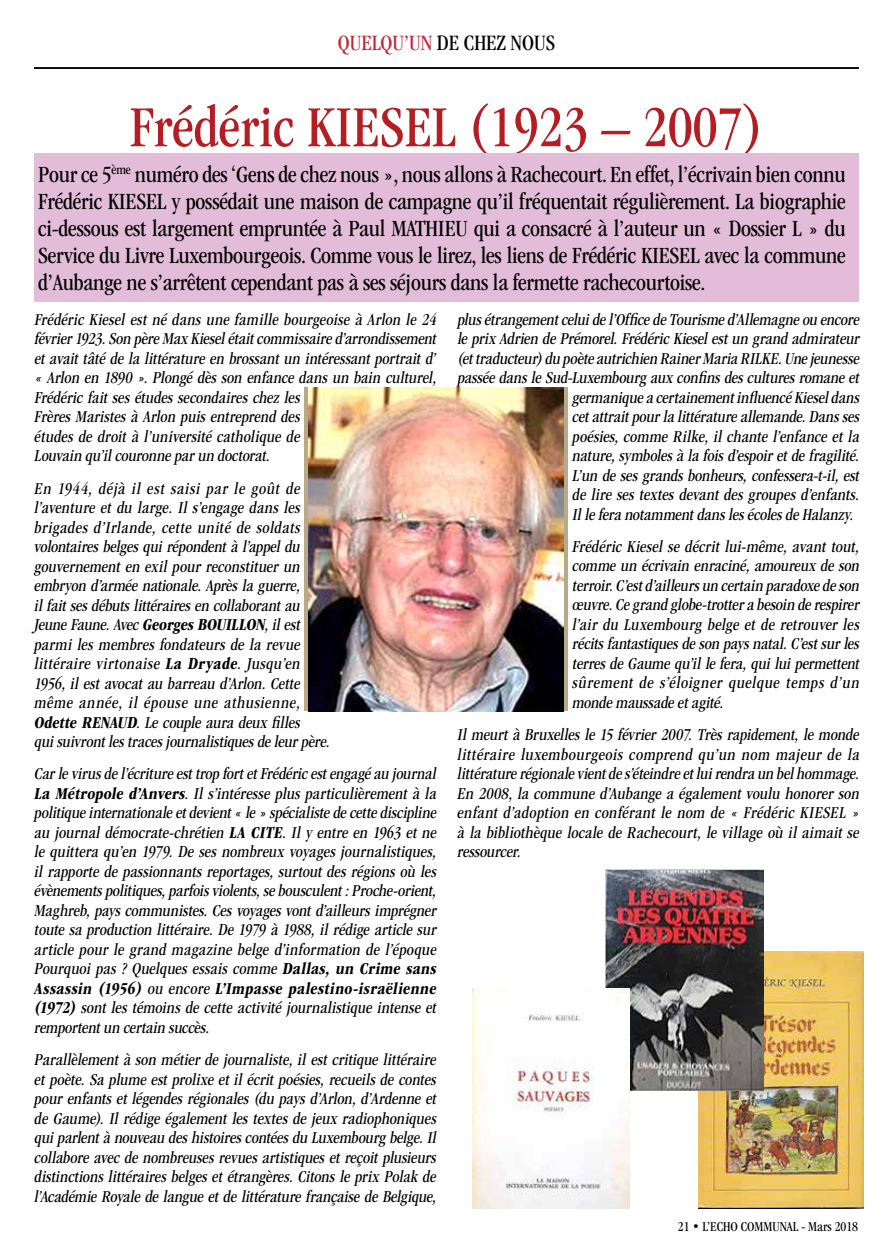
<style>
.page{position:relative;width:893px;height:1255px;background:#fff}
.page>*{position:absolute;margin:0;border:0;box-sizing:border-box;transform-origin:0 0}
.t1{font:condensed 60px "ITC Garamond Std";color:#b61d22}
.t2{font:condensed 24px/27px "ITC Garamond Std";letter-spacing:-.01em;color:#000;text-align:justify}
.t3{font:condensed 22.8px "ITC Garamond Std";color:#000}
.t4{font:italic condensed 17.25px/19.5px "ITC Garamond Std";color:#000;text-align:justify}
.t5{font:condensed 14.1px "ITC Garamond Std";color:#000}
.s1{font-size:22.65px;color:#c02632}
.s2{font-weight:700}
</style>
<div class="page">
<hr style="left:34px;top:67px;width:825px;height:2px;background:#000">
<div style="left:304px;top:387px;width:264px;height:324px;background:#b8a988"></div>
<img style="left:308px;top:387px;width:256px;height:324px">
<div style="left:34px;top:153px;width:825px;height:149px;background:#e3bcd9"></div>
<img style="left:698px;top:951px;width:166px;height:257px">
<img style="left:606px;top:870px;width:158px;height:220px">
<img style="left:472px;top:988px;width:158px;height:220px">
<h3 class="t3" style="left:338px;top:30px;width:219px"><span class="s1">QUELQU’UN</span> DE CHEZ NOUS</h3>
<h1 class="t1" style="left:130px;top:94px;width:635px">Frédéric KIESEL (1923 – 2007)</h1>
<p class="t2" style="left:38px;top:161px;width:809px">Pour ce 5<sup>ème</sup> numéro des ‘Gens de chez nous », nous allons à Rachecourt. En effet, l’écrivain bien connu Frédéric KIESEL y possédait une maison de campagne qu’il fréquentait régulièrement. La biographie ci-dessous est largement empruntée à Paul MATHIEU qui a consacré à l’auteur un « Dossier L » du Service du Livre Luxembourgeois. Comme vous le lirez, les liens de Frédéric KIESEL avec la commune d’Aubange ne s’arrêtent cependant pas à ses séjours dans la fermette rachecourtoise.</p>
<p class="t4" style="left:34px;top:310px;width:407px;text-align:left">Frédéric Kiesel est né dans une famille bourgeoise à Arlon le 24 février1923.Son pèreMax Kieselétaitcommissaired’arrondissement et avait tâté de la littérature en brossant un intéressant p ortrait d’ « Arlon en 1890 ». Plongé dès son enfance dans un bain culturel, Frédéric fait ses études secondaires chez les<br>Frères Maristes à Arlon puis entreprend des<br>études de droit à l’université catholique de<br>Louvain qu’ilcouronneparun doctorat.</p>
<p class="t4" style="left:34px;top:478px;width:300px;text-align:left">En 1944, déjà il est saisi p ar le goût de l’aventure et du large. Il s’engage dans les brigades d’Irlande, cette unité de soldats volontaires belges qui rép ondent à l’appel du gouvernement en exil pour reconstituer un embryon d’armée nationale. Après la guerre, ilfaitsesdébutslittérairesen collaborantau JeuneFaune.Avec<span class="s2">GeorgesBOUILLON</span>,ilest parmi les membres fondateurs de la revue littéraire virtonaise <span class="s2">La Dryade</span>. Jusqu’en 1956, il est avocat au barreau d’Arlon. Cette même année, il épouse une athusienne, <span class="s2">Odette RENAUD</span>. Le couple aura deux filles quisuivrontlestracesjournalistiquesdeleurpère.</p>
<p class="t4" style="left:34px;top:764px;width:407px">Carlevirusdel’écritureesttrop fortetFrédéricestengagéau journal <span class="s2">La Métropole d’Anvers</span>. Il s’intéresse plus particulièrement à la p olitiqueinternationaleetdevient« le» sp écialistedecettediscipline au journal démocrate-chrétien <span class="s2">LA CITE</span>. Il y entre en 1963 et ne le quittera qu’en 1979. De ses nombreux voyages journalistiques, il rapporte de passionnants reportages, surtout des régions où les évènementspolitiques,parfoisviolents,sebousculent:Proche-orient, Maghreb, pays communistes. Ces voyages vont d’ailleurs imprégner toute sa production littéraire. De 1979 à 1988, il rédige article sur article pour le grand magazine belge d’information de l’époque Pourquoi pas ? Quelques essais comme <span class="s2">Dallas, un Crime sans Assassin (1956)</span> ou encore <span class="s2">L’Impasse palestino-israëlienne (1972)</span> sont les témoins de cette activité journalistique intense et remportentun certain succès.</p>
<p class="t4" style="left:34px;top:1050px;width:407px">Parallèlement à son métier de journaliste, il est critique littéraire et poète. Sa plume est prolixe et il écrit poésies, recueils de contes pour enfants et légendes régionales (du pays d’Arlon, d’Ardenne et de Gaume). Il rédige également les textes de jeux radiophoniques quip arlentà nouveau deshistoirescontéesdu Luxembourg belge.Il collabore avec de nombreuses revues artistiques et reçoit plusieurs distinctions littéraires belges et étrangères. Citons le prix Polak de l’Académie Royale de langue et de littérature française de Belgique,</p>
<p class="t4" style="left:457px;top:309px;width:407px">plusétrangementceluidel’OfficedeTourismed’Allemagneou encore</p>
<p class="t4" style="left:457px;top:329px;width:407px">leprix Adrien dePrémorel.FrédéricKieselestun grand admirateur</p>
<p class="t4" style="left:457px;top:348px;width:407px">(ettraducteur)du poèteautrichien RainerMaria RILKE.Unejeunesse</p>
<p class="t4" style="left:457px;top:368px;width:407px">passéedansleSud-Luxembourg aux confinsdesculturesromaneet</p>
<p class="t4" style="left:572px;top:387px;width:292px">germaniquea certainementinfluencéKieseldans</p>
<p class="t4" style="left:572px;top:407px;width:292px">cetattraitpourla littératureallemande.Dansses</p>
<p class="t4" style="left:572px;top:426px;width:292px">poésies, comme Rilke, il chante l’enfance et la</p>
<p class="t4" style="left:572px;top:446px;width:292px">nature,symbolesà la foisd’esp oiretdefragilité.</p>
<p class="t4" style="left:572px;top:465px;width:292px">L’un de ses grands bonheurs, confessera-t-il, est</p>
<p class="t4" style="left:572px;top:485px;width:292px">de lire ses textes devant des groupes d’enfants.</p>
<p class="t4" style="left:572px;top:504px;width:286px">Illefera notammentdanslesécolesdeHalanzy.</p>
<p class="t4" style="left:572px;top:536px;width:292px">Frédéric Kiesel se décrit lui-même, avant tout, comme un écrivain enraciné, amoureux de son terroir.C’estd’ailleursun certain paradoxedeson œuvre.Cegrand globe-trottera besoin derespirer l’air du Luxembourg belge et de retrouver les récitsfantastiquesdeson paysnatal.C’estsurles terres de Gaume qu’il le fera, qui lui permettent sûrement de s’éloigner quelque temps d’un mondemaussadeetagité.</p>
<p class="t4" style="left:457px;top:725px;width:407px">Il meurt à Bruxelles le 15 février 2007. Très rapidement, le monde littéraire luxembourgeois comprend qu’un nom majeur de la littératurerégionalevientdes’éteindreetluirendra un belhommage.<br>En 2008, la commune d’Aubange a également voulu honorer son enfant d’adoption en conférant le nom de « Frédéric KIESEL » à la bibliothèque locale de Rachecourt, le village où il aimait se ressourcer.</p>
<p class="t5" style="left:678px;top:1218px;width:182px">21 • L’ECHO COMMUNAL - Mars 2018</p>
</div>
